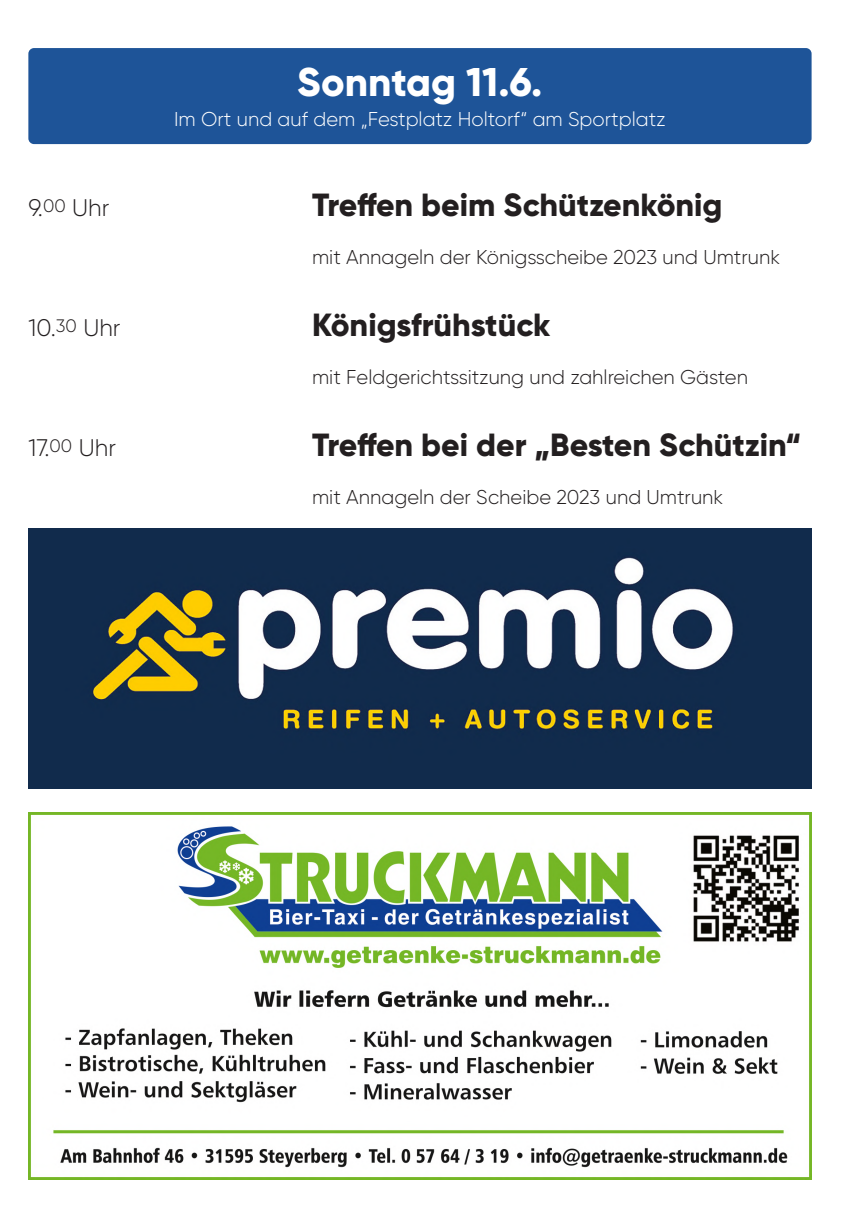
<style>
.page{position:relative;width:857px;height:1225px;background:#fff}
.page>*{position:absolute;margin:0;border:0;box-sizing:border-box;transform-origin:0 0}
.t1{font:800 40px "Gilroy";color:#fff}
.t2{font:800 32px "Gilroy";color:#231f20}
.t3{font:300 24px "Gilroy";color:#231f20}
.t4{font:300 20px "Gilroy";color:#231f20}
.t5{font:300 20px "Gilroy";color:#fff}
</style>
<div class="page">
<img style="left:28px;top:812px;width:783px;height:367px">
<div style="left:28px;top:48px;width:783px;height:96px;background:#1e5498;border-radius:6px"></div>
<img style="left:28px;top:528px;width:783px;height:260px">
<p class="t3" style="left:28px;top:193px;width:82px">9.<sup>00</sup> Uhr</p>
<p class="t3" style="left:28px;top:313px;width:94px">10.<sup>30</sup> Uhr</p>
<p class="t3" style="left:28px;top:433px;width:89px">17.<sup>00</sup> Uhr</p>
<h1 class="t1" style="left:297px;top:57px;width:247px">Sonntag 11.6.</h1>
<p class="t5" style="left:174px;top:106px;width:493px">Im Ort und auf dem „Festplatz Holtorf“ am Sportplatz</p>
<h2 class="t2" style="left:312px;top:185px;width:412px">Treffen beim Schützenkönig</h2>
<p class="t4" style="left:312px;top:245px;width:469px">mit Annageln der Königsscheibe 2023 und Umtrunk</p>
<h2 class="t2" style="left:312px;top:305px;width:239px">Königsfrühstück</h2>
<p class="t4" style="left:312px;top:365px;width:437px">mit Feldgerichtssitzung und zahlreichen Gästen</p>
<h2 class="t2" style="left:312px;top:425px;width:490px">Treffen bei der „Besten Schützin“</h2>
<p class="t4" style="left:312px;top:485px;width:412px">mit Annageln der Scheibe 2023 und Umtrunk</p>
</div>
